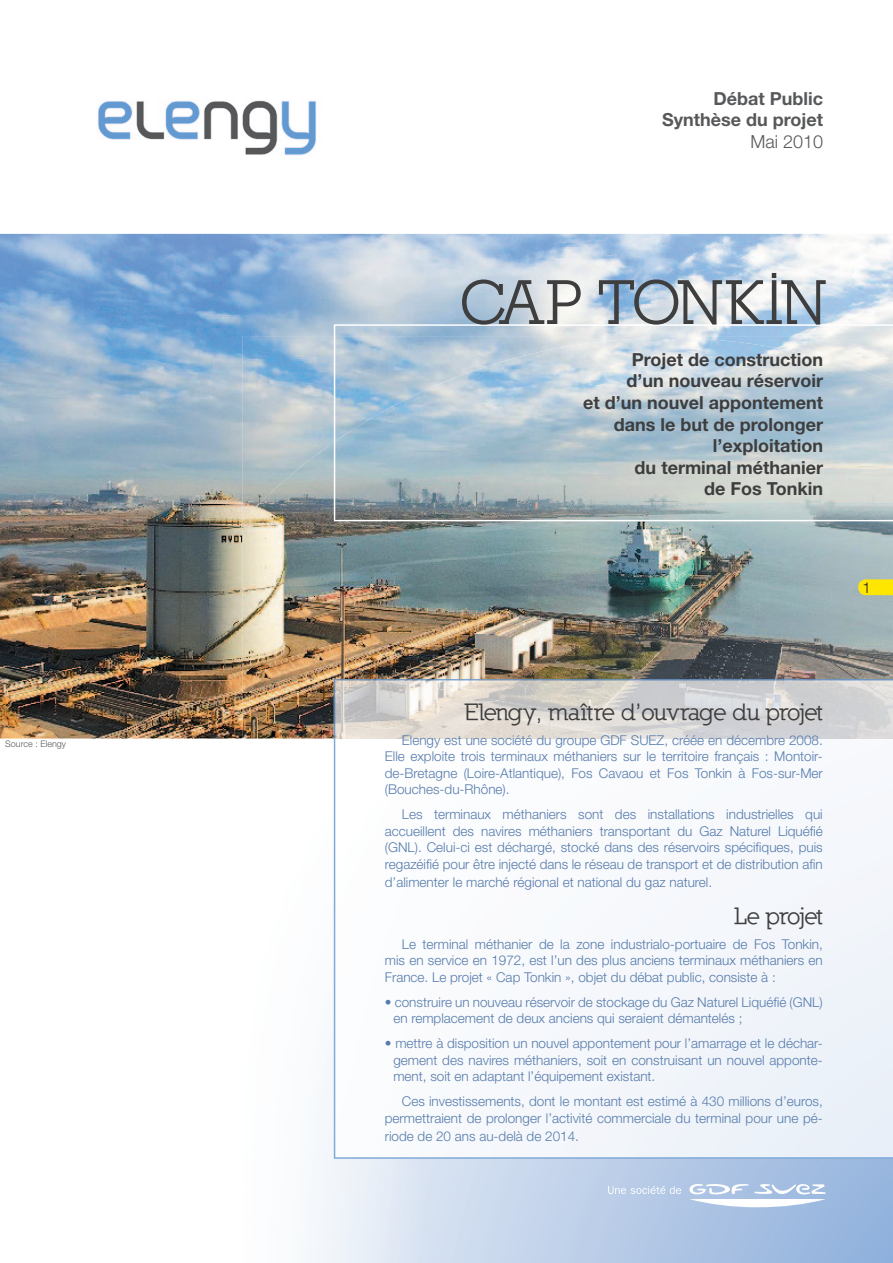
<style>
.page{position:relative;width:893px;height:1263px;background:#fff}
.page>*{position:absolute;margin:0;border:0;box-sizing:border-box;transform-origin:0 0}
.t1{font:700 63px "Nilland";letter-spacing:-.03em;color:#3e3e3f}
.t2{font:700 24px "Nilland";letter-spacing:-.035em;color:#3e3e3f}
.t3{font:700 18px/21.6px "Helvetica Neue";color:#3e3e3f;text-align:right}
.t4{font:700 18px/21.6px "Helvetica Neue";color:#57585a;text-align:right}
.t5{font:300 18px "Helvetica Neue";color:#57585a}
.t6{font:300 15px "Helvetica Neue";color:#231f20}
.t7{font:300 13.5px/16.5px "Helvetica Neue";color:#567bac;text-align:justify}
.t8{font:300 9px "Helvetica Neue";color:#57585a}
</style>
<div class="page">
<img style="left:0;top:234px;width:893px;height:504px">
<img style="left:243px;top:338px;width:650px;height:925px">
<img style="left:97px;top:100px;width:220px;height:56px">
<svg style="left:689px;top:1183px;width:137px;height:24px"></svg>
<svg style="left:608px;top:1186px;width:73px;height:8px"></svg>
<svg style="left:334px;top:324px;width:559px;height:197px;background:#b7c8d1"></svg>
<img style="left:334px;top:679px;width:559px;height:480px">
<svg style="left:858px;top:579px;width:35px;height:16px"></svg>
<p class="t8" style="left:5px;top:738px;width:62px">Source : Elengy</p>
<h3 class="t4" style="left:662px;top:87px;width:163px">Débat Public<br>Synthèse du projet</h3>
<h3 class="t5" style="left:750px;top:131px;width:74px">Mai 2010</h3>
<h1 class="t1" style="left:459px;top:265px;width:369px">CAP TONKIN</h1>
<h3 class="t3" style="left:583px;top:348px;width:242px">Projet de construction<br>d’un nouveau réservoir<br>et d’un nouvel appontement dans le but de prolonger l’exploitation<br>du terminal méthanier<br>de Fos Tonkin</h3>
<p class="t6" style="left:862px;top:578px;width:10px">1</p>
<h2 class="t2" style="left:464px;top:697px;width:360px">Elengy, maître d’ouvrage du projet</h2>
<p class="t7" style="left:385px;top:731px;width:439px;text-indent:17px">Elengy est une société du groupe GDF SUEZ, créée en décembre 2008.<br>Elle exploite trois terminaux méthaniers sur le territoire français : Montoir&shy;de-Bretagne (Loire-Atlantique), Fos Cavaou et Fos Tonkin à Fos-sur-Mer (Bouches-du-Rhône).</p>
<p class="t7" style="left:385px;top:806px;width:439px;text-indent:17px">Les terminaux méthaniers sont des installations industrielles qui accueillent des navires méthaniers transportant du Gaz Naturel Liquéfié (GNL). Celui-ci est déchargé, stocké dans des réservoirs spécifiques, puis regazéifié pour être injecté dans le réseau de transport et de distribution afin</p>
<p class="t7" style="left:385px;top:873px;width:329px">d’alimenter le marché régional et national du gaz naturel.</p>
<h2 class="t2" style="left:734px;top:902px;width:90px">Le projet</h2>
<p class="t7" style="left:385px;top:936px;width:439px;text-indent:17px">Le terminal méthanier de la zone industrialo-portuaire de Fos Tonkin, mis en service en 1972, est l’un des plus anciens terminaux méthaniers en France. Le projet « Cap Tonkin », objet du débat public, consiste à :</p>
<p class="t7" style="left:393px;top:994px;width:431px;text-indent:-9px">• construire un nouveau réservoir de stockage du Gaz Naturel Liquéfié (GNL) en remplacement de deux anciens qui seraient démantelés ;</p>
<p class="t7" style="left:393px;top:1035px;width:431px;text-indent:-9px">• mettre à disposition un nouvel appontement pour l’amarrage et le déchar&shy;gement des navires méthaniers, soit en construisant un nouvel apponte&shy;ment, soit en adaptant l’équipement existant.</p>
<p class="t7" style="left:385px;top:1093px;width:439px;text-align:right">Ces investissements, dont le montant est estimé à 430 millions d’euros, permettraient de prolonger l’activité commerciale du terminal pour une pé-</p>
<p class="t7" style="left:385px;top:1127px;width:196px">riode de 20 ans au-delà de 2014.</p>
</div>
